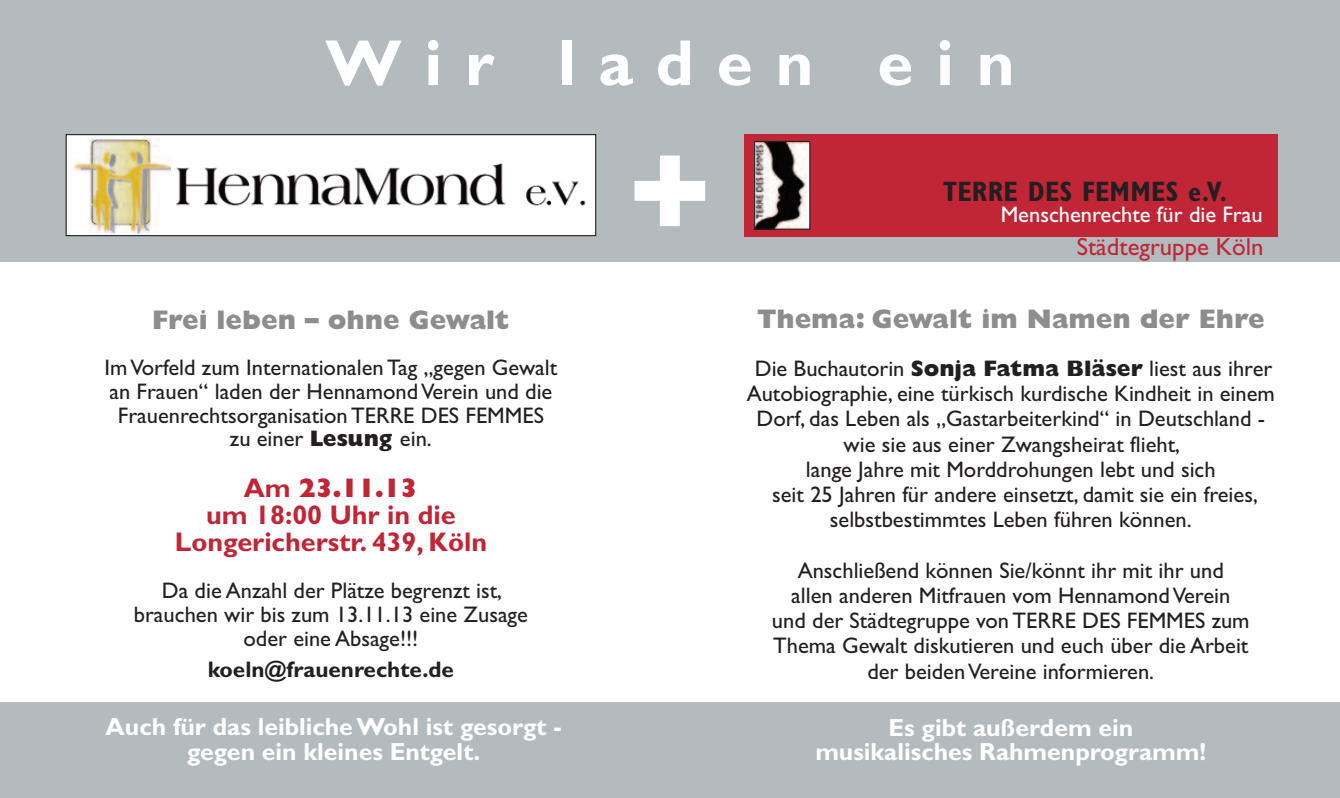
<style>
.page{position:relative;width:1340px;height:798px;background:#fff}
.page>*{position:absolute;margin:0;border:0;box-sizing:border-box;transform-origin:0 0}
.t1{font:800 126px "Gill Sans";color:#fff}
.t2{font:700 65.25px "Gill Sans";letter-spacing:.35em;color:#fff}
.t3{font:700 condensed 28.12px "Gill Sans";letter-spacing:.01em;color:#231f20}
.t4{font:700 27px/27px "Gill Sans";color:#c02636;text-align:center}
.t5{font:800 27px "Gill Sans";color:#8b8e90}
.t6{font:700 24.75px/24.8px "Gill Sans";color:#fff;text-align:center}
.t7{font:24.75px "Gill Sans";color:#c02636}
.t8{font:22.5px/25.2px "Gill Sans TT";color:#231f20;text-align:center}
.t9{font:22.5px "Gill Sans";color:#fff}
.t10{font:700 22.5px "Gill Sans";color:#231f20}
.s1{font-family:"Gill Sans";font-weight:800}
.s2{font-weight:800}
</style>
<div class="page">
<div style="left:0;top:0;width:1339px;height:261px;background:#b3bbbe"></div>
<div style="left:66px;top:135px;width:529px;height:100px;background:#fff"></div>
<div style="left:66px;top:134px;width:530px;height:102px;border:1px solid #231f20"></div>
<div style="left:744px;top:134px;width:533px;height:102px;background:#c02636"></div>
<img style="left:756px;top:143px;width:52px;height:85px">
<div style="left:754px;top:141px;width:56px;height:89px;border:1px solid #231f20"></div>
<img style="left:72px;top:138px;width:99px;height:95px">
<img style="left:176px;top:163px;width:410px;height:43px">
<div style="left:0;top:702px;width:1339px;height:95px;background:#b3bbbe"></div>
<h2 class="t2" style="left:325px;top:38px;width:691px">Wir laden ein</h2>
<p class="t5" style="left:152px;top:310px;width:359px">Frei leben – ohne Gewalt</p>
<p class="t8" style="left:105px;top:355px;width:454px;line-height:23.6px">ImVorfeld zum Internationalen Tag „gegen Gewalt an Frauen“ laden der HennamondVerein und die Frauenrechtsorganisation TERRE DES FEMMES<br>zu einer <span class="s1">Lesung</span> ein.</p>
<p class="t4" style="left:175px;top:476px;width:314px">Am <span class="s2">23.11.13<br></span>um 18:00 Uhr in die<br>Longericherstr. 439, Köln</p>
<p class="t8" style="left:134px;top:578px;width:396px;line-height:23.6px">Da die Anzahl der Plätze begrenzt ist, brauchen wir bis zum 13.11.13 eine Zusage oder eine Absage!!!</p>
<p class="t10" style="left:208px;top:660px;width:248px">koeln@frauenrechte.de</p>
<h1 class="t1" style="left:628px;top:140px;width:86px">+</h1>
<p class="t3" style="left:943px;top:180px;width:286px">TERRE DES FEMMES e.V.</p>
<p class="t9" style="left:1000px;top:206px;width:263px">Menschenrechte für die Frau</p>
<p class="t7" style="left:1076px;top:237px;width:188px">Städtegruppe Köln</p>
<p class="t5" style="left:757px;top:309px;width:509px">Thema: Gewalt im Namen der Ehre</p>
<p class="t8" style="left:746px;top:355px;width:530px">Die Buchautorin <span class="s1">Sonja Fatma Bläser</span> liest aus ihrer Autobiographie, eine türkisch kurdische Kindheit in einem Dorf, das Leben als „Gastarbeiterkind“ in Deutschland - wie sie aus einer Zwangsheirat flieht,<br>lange Jahre mit Morddrohungen lebt und sich<br>seit 25 Jahren für andere einsetzt, damit sie ein freies, selbstbestimmtes Leben führen können.</p>
<p class="t8" style="left:772px;top:557px;width:479px">Anschließend können Sie/könnt ihr mit ihr und<br>allen anderen Mitfrauen vom HennamondVerein und der Städtegruppe von TERRE DES FEMMES zum Thema Gewalt diskutieren und euch über die Arbeit der beidenVereine informieren.</p>
<p class="t6" style="left:106px;top:716px;width:457px">Auch für das leiblicheWohl ist gesorgt - gegen ein kleines Entgelt.</p>
<p class="t6" style="left:815px;top:716px;width:392px">Es gibt außerdem ein musikalisches Rahmenprogramm!</p>
</div>
